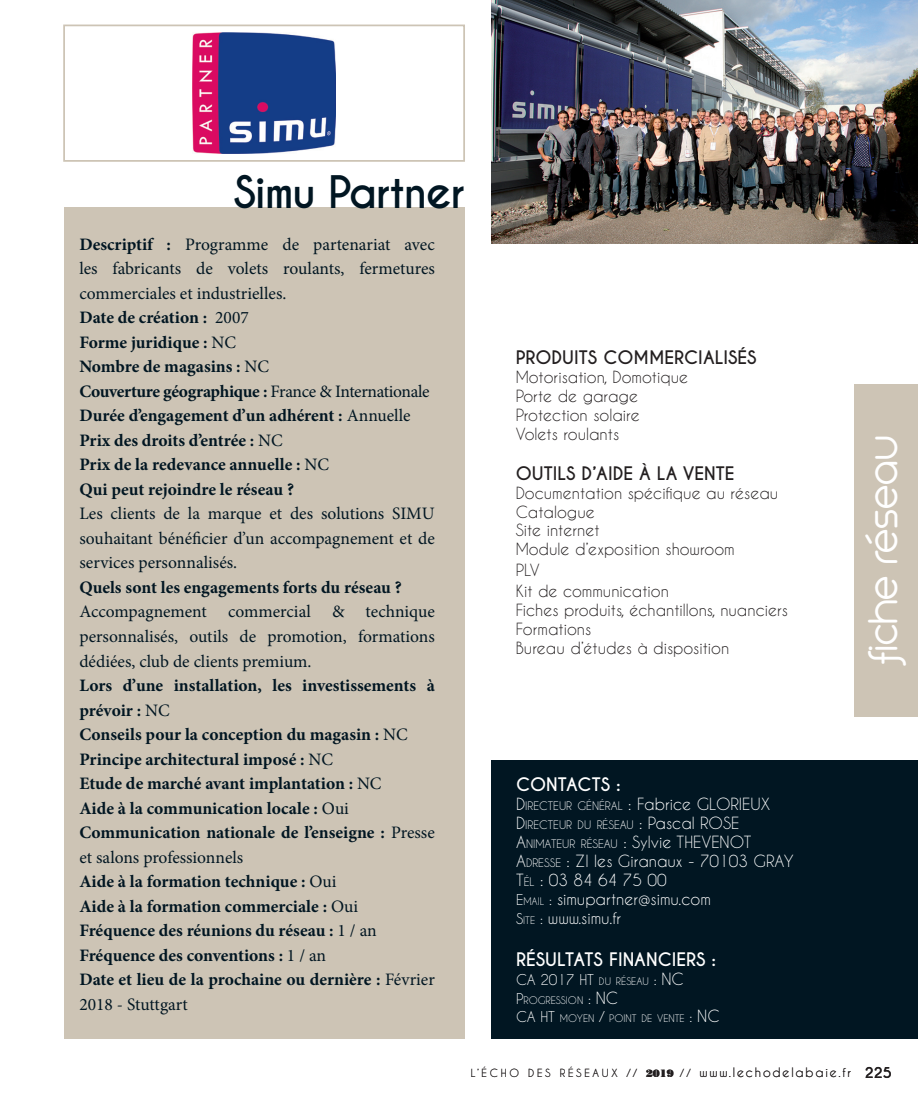
<style>
.page{position:relative;width:918px;height:1102px;background:#fff}
.page>*{position:absolute;margin:0;border:0;box-sizing:border-box;transform-origin:0 0}
.t1{font:300 45.85px "Arista 2.0";color:#fff}
.t2{font:700 42px "Caviar Dreams";letter-spacing:-.03em;color:#011622}
.t3{font:700 17.5px/24.5px "Minion Pro";color:#011622}
.t4{font:17.5px/24.5px "Minion Pro";color:#011622;text-align:justify}
.t5{font:700 17.5px "Caviar Dreams";color:#231f20}
.t6{font:700 17.5px "Caviar Dreams";color:#fff}
.t7{font:700 17.5px "Caviar Dreams";color:#fff}
.t8{font:15.75px/18.9px "Caviar Dreams";color:#231f20}
.t9{font:15.75px/18.9px "Caviar Dreams";color:#fff}
.t10{font:14px "Caviar Dreams";color:#fff}
.t11{font:11.03px/18.9px "Caviar Dreams";color:#fff}
.t12{font:10.5px "Caviar Dreams";letter-spacing:.26em;color:#231f20}
.t13{font:9.8px/18.9px "Caviar Dreams";color:#fff}
.s1{font-weight:400}
.s2{font-size:15.75px}
.s3{font-style:inherit}
.s4{font-size:11.03px}
.s5{font-size:14px}
.s6{font-size:9.8px}
.s7{font-family:"Poster Bodoni BT"}
.s8{font-size:12.25px}
.s9{font-weight:700;font-size:14px}
</style>
<div class="page">
<div style="left:491px;top:760px;width:427px;height:278px;background:#011622"></div>
<div style="left:854px;top:384px;width:64px;height:333px;background:#cdc4b5"></div>
<div style="left:64px;top:208px;width:400px;height:830px;background:#cdc4b5"></div>
<img style="left:193px;top:33px;width:143px;height:120px">
<div style="left:63px;top:25px;width:402px;height:137px;border:2px solid #cdc4b5"></div>
<img style="left:491px;top:0;width:427px;height:243px">
<h2 class="t2" style="left:233px;top:166px;width:233px">Simu Partner</h2>
<p class="t3" style="left:79px;top:231px;width:357px">Descriptif : <span class="s1">Programme de partenariat avec les fabricants de volets roulants, fermetures commerciales et industrielles.<br></span>Date de création : <span class="s1">2007<br></span>Forme juridique : <span class="s1">NC<br></span>Nombre de magasins : <span class="s1">NC<br></span>Couverture géographique : <span class="s1">France &amp; Internationale </span>Durée d’engagement d’un adhérent : <span class="s1">Annuelle </span>Prix des droits d’entrée : <span class="s1">NC<br></span>Prix de la redevance annuelle : <span class="s1">NC<br></span>Qui peut rejoindre le réseau ?</p>
<p class="t4" style="left:79px;top:501px;width:357px">Les clients de la marque et des solutions SIMU souhaitant bénéficier d’un accompagnement et de services personnalisés.</p>
<p class="t3" style="left:79px;top:574px;width:324px">Quels sont les engagements forts du réseau ?</p>
<p class="t4" style="left:79px;top:599px;width:357px">Accompagnement commercial &amp; technique personnalisés, outils de promotion, formations dédiées, club de clients premium.</p>
<p class="t3" style="left:79px;top:672px;width:357px">Lors d’une installation, les investissements à prévoir : <span class="s1">NC<br></span>Conseils pour la conception du magasin : <span class="s1">NC </span>Principe architectural imposé : <span class="s1">NC<br></span>Etude de marché avant implantation : <span class="s1">NC<br></span>Aide à la communication locale : <span class="s1">Oui </span>Communication nationale de l’enseigne : <span class="s1">Presse et salons professionnels<br></span>Aide à la formation technique : <span class="s1">Oui<br></span>Aide à la formation commerciale : <span class="s1">Oui </span>Fréquence des réunions du réseau : <span class="s1">1 / an </span>Fréquence des conventions : <span class="s1">1 / an<br></span>Date et lieu de la prochaine ou dernière : <span class="s1">Février 2018 - Stuttgart</span></p>
<p class="t5" style="left:515px;top:347px;width:242px">PRODUITS COMMERCIALISÉS</p>
<p class="t8" style="left:515px;top:367px;width:174px">Motorisation, Domotique<br>Porte de garage<br>Protection solaire<br>Volets roulants</p>
<p class="t5" style="left:515px;top:462px;width:220px">OUTILS D’AIDE À LA VENTE</p>
<p class="t8" style="left:515px;top:483px;width:264px">Documentation spécifique au réseau<br>Catalogue<br>Site internet<br>Module d’exposition showroom</p>
<p class="t8" style="left:515px;top:559px;width:155px;line-height:21px">PLV<br>Kit de communication</p>
<p class="t8" style="left:515px;top:600px;width:274px">Fiches produits, échantillons, nuanciers<br>Formations<br>Bureau d’études à disposition</p>
<p class="t7" style="left:516px;top:773px;width:106px">CONTACTS :</p>
<p class="t11" style="left:516px;top:796px;width:256px"><span class="s2">D</span>IRECTEUR GÉNÉRAL <span class="s2">:</span> <span class="s2">Fabrice GLORIEUX<br></span><span class="s2">D</span>IRECTEUR DU RÉSEAU <span class="s2">: Pascal ROSE</span></p>
<p class="t9" style="left:516px;top:832px;width:279px"><span class="s3">A</span><span class="s4">NIMATEUR RÉSEAU</span> : Sylvie THEVENOT<br><span class="s3">A</span><span class="s4">DRESSE</span> <span class="s3">:</span> ZI les Giranaux - 70103 GRAY<br><span class="s3">T</span><span class="s4">ÉL</span> <span class="s3">:</span> 03 84 64 75 00<br><span class="s5">E</span> <span class="s6">MAIL</span> <span class="s5">:</span> simupartner@simu.com<br><span class="s5">S</span><span class="s6">ITE</span> <span class="s5">:</span> www.simu.fr</p>
<p class="t6" style="left:516px;top:948px;width:202px">RÉSULTATS FINANCIERS :</p>
<p class="t10" style="left:516px;top:970px;width:169px">CA 2017 HT <span class="s6">DU RÉSEAU</span> <span class="s3">:</span> <span class="s2">NC</span></p>
<p class="t13" style="left:516px;top:989px;width:205px"><span class="s5">P</span>ROGRESSION <span class="s5">:</span> <span class="s2">NC<br></span><span class="s5">CA HT</span> MOYEN <span class="s5">/</span> POINT DE VENTE <span class="s5">:</span> <span class="s2">NC</span></p>
<h1 class="t1" style="left:850px;top:666px;width:232px;rotate:-90deg">fiche réseau</h1>
<p class="t12" style="left:471px;top:1066px;width:422px">L’ ÉCHO DES RÉ SEAUX // <span class="s7">2019</span> // <span class="s8">www.lechodelabaie.fr</span> <span class="s9">225</span></p>
</div>
